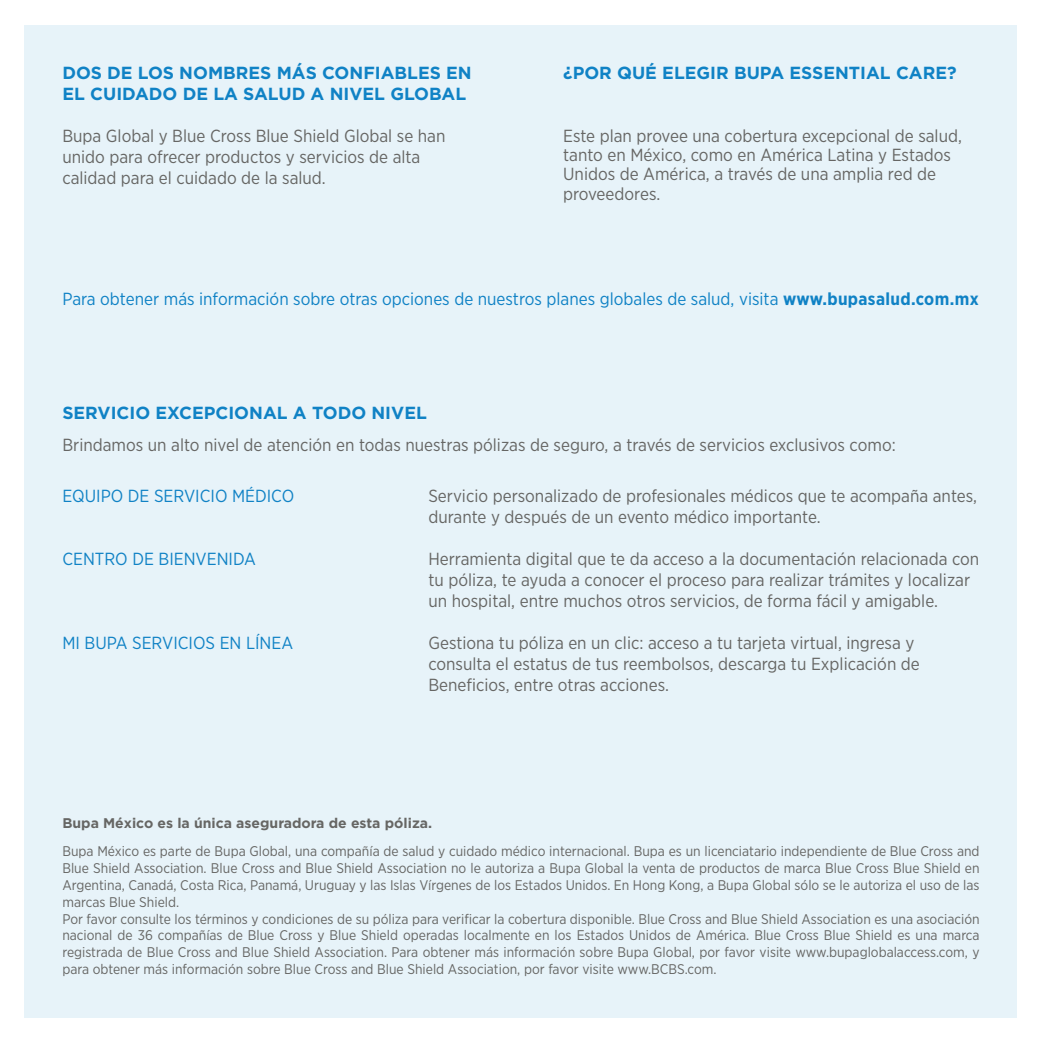
<style>
.page{position:relative;width:1042px;height:1042px;background:#fff}
.page>*{position:absolute;margin:0;border:0;box-sizing:border-box;transform-origin:0 0}
.t1{font:17.5px/21px "Gotham Narrow";color:#666664}
.t2{font:17.5px "Gotham Narrow";color:#1082c5}
.t3{font:700 17.5px/21px "Gotham";color:#1082c5}
.t4{font:14px/16.8px "Gotham Narrow";color:#666664}
.t5{font:700 14px "Gotham";color:#666664}
.s1{font-weight:700}
</style>
<div class="page">
<div style="left:25px;top:25px;width:992px;height:992px;background:#e7f3f9"></div>
<p class="t3" style="left:62px;top:62px;width:411px">DOS DE LOS NOMBRES MÁS CONFIABLES EN<br>EL CUIDADO DE LA SALUD A NIVEL GLOBAL</p>
<p class="t1" style="left:62px;top:125px;width:385px">Bupa Global y Blue Cross Blue Shield Global se han unido para ofrecer productos y servicios de alta calidad para el cuidado de la salud.</p>
<p class="t3" style="left:563px;top:62px;width:395px">¿POR QUÉ ELEGIR BUPA ESSENTIAL CARE?</p>
<p class="t1" style="left:563px;top:126px;width:400px;line-height:19.2px">Este plan provee una cobertura excepcional de salud, tanto en México, como en América Latina y Estados Unidos de América, a través de una amplia red de proveedores.</p>
<p class="t2" style="left:62px;top:288px;width:918px">Para obtener más información sobre otras opciones de nuestros planes globales de salud, visita <span class="s1">www.bupasalud.com.mx</span></p>
<p class="t3" style="left:62px;top:402px;width:366px">SERVICIO EXCEPCIONAL A TODO NIVEL</p>
<p class="t1" style="left:62px;top:434px;width:835px">Brindamos un alto nivel de atención en todas nuestras pólizas de seguro, a través de servicios exclusivos como:</p>
<p class="t2" style="left:62px;top:485px;width:233px">EQUIPO DE SERVICIO MÉDICO</p>
<p class="t1" style="left:428px;top:485px;width:550px">Servicio personalizado de profesionales médicos que te acompaña antes, durante y después de un evento médico importante.</p>
<p class="t1" style="left:428px;top:548px;width:552px">Herramienta digital que te da acceso a la documentación relacionada con tu póliza, te ayuda a conocer el proceso para realizar trámites y localizar un hospital, entre muchos otros servicios, de forma fácil y amigable.</p>
<p class="t1" style="left:428px;top:632px;width:493px">Gestiona tu póliza en un clic: acceso a tu tarjeta virtual, ingresa y consulta el estatus de tus reembolsos, descarga tu Explicación de<br>Beneficios, entre otras acciones.</p>
<p class="t2" style="left:62px;top:548px;width:195px">CENTRO DE BIENVENIDA</p>
<p class="t2" style="left:62px;top:632px;width:232px">MI BUPA SERVICIOS EN LÍNEA</p>
<p class="t5" style="left:62px;top:815px;width:371px">Bupa México es la única aseguradora de esta póliza.</p>
<p class="t4" style="left:62px;top:843px;width:919px">Bupa México es parte de Bupa Global, una compañía de salud y cuidado médico internacional. Bupa es un licenciatario independiente de Blue Cross and Blue Shield Association. Blue Cross and Blue Shield Association no le autoriza a Bupa Global la venta de productos de marca Blue Cross Blue Shield en Argentina, Canadá, Costa Rica, Panamá, Uruguay y las Islas Vírgenes de los Estados Unidos. En Hong Kong, a Bupa Global sólo se le autoriza el uso de las marcas Blue Shield.<br>Por favor consulte los términos y condiciones de su póliza para verificar la cobertura disponible. Blue Cross and Blue Shield Association es una asociación nacional de 36 compañías de Blue Cross y Blue Shield operadas localmente en los Estados Unidos de América. Blue Cross Blue Shield es una marca registrada de Blue Cross and Blue Shield Association. Para obtener más información sobre Bupa Global, por favor visite www.bupaglobalaccess.com, y para obtener más información sobre Blue Cross and Blue Shield Association, por favor visite www.BCBS.com.</p>
</div>
